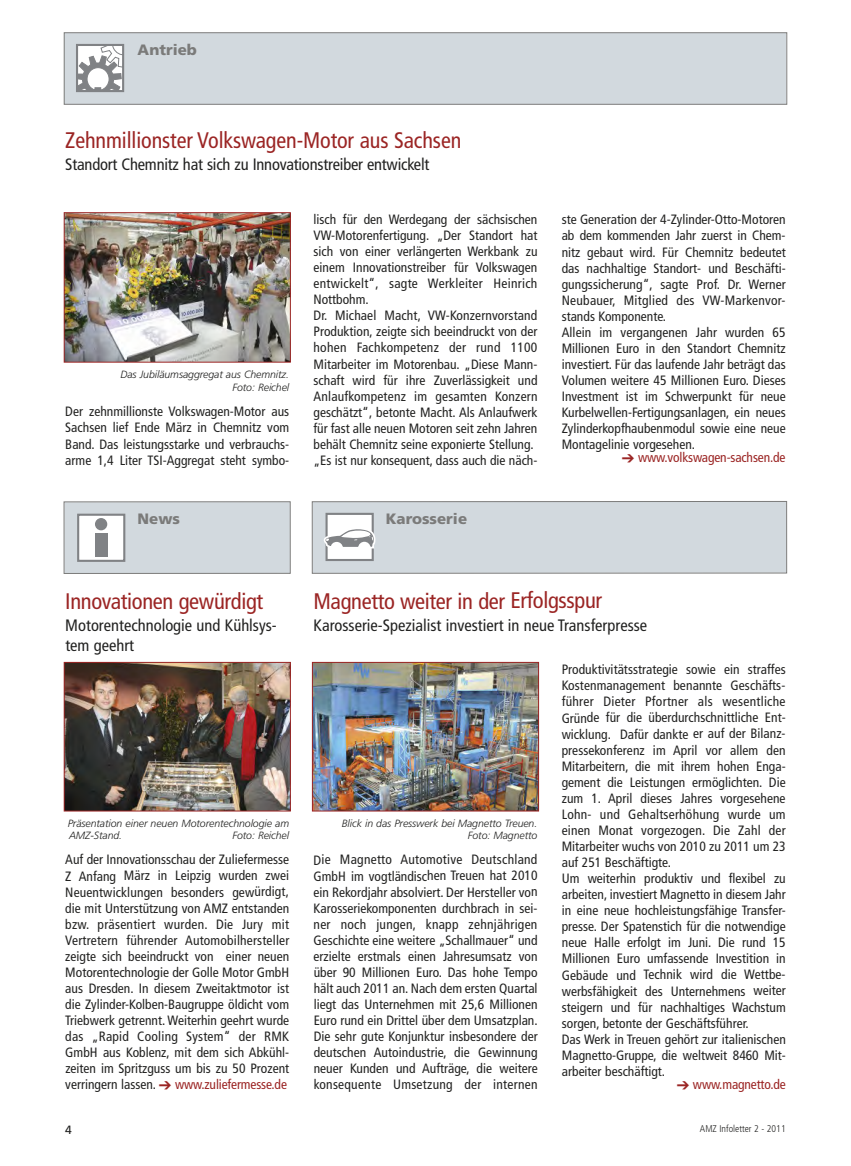
<style>
.page{position:relative;width:851px;height:1166px;background:#fff}
.page>*{position:absolute;margin:0;border:0;box-sizing:border-box;transform-origin:0 0}
.t1{font:condensed 22.5px "Frutiger";letter-spacing:-.015em;color:#9b2524}
.t2{font:condensed 16.5px/19.8px "Frutiger";color:#222221}
.t3{font:900 15px "Frutiger";color:#7b7b7a}
.t4{font:condensed 13.5px/16px "Frutiger";color:#222221}
.t5{font:condensed 13.5px "Frutiger";letter-spacing:-.01em;color:#9b2524}
.t6{font:12px "Frutiger";color:#222221}
.t7{font:italic 300 10.5px/12.5px "Frutiger";letter-spacing:-.005em;color:#222221;text-align:right}
.t8{font:300 condensed 9.75px "Frutiger";color:#222221}
</style>
<div class="page">
<img style="left:66px;top:214px;width:223px;height:146px">
<div style="left:64px;top:212px;width:227px;height:150px;border:1px solid #9b2524"></div>
<div style="left:312px;top:501px;width:474px;height:71px;background:#d2d9de"></div>
<div style="left:312px;top:501px;width:474px;height:72px;border:1px solid #7b7b7a"></div>
<div style="left:326px;top:513px;width:46px;height:47px;background:#fff"></div>
<div style="left:325px;top:512px;width:49px;height:49px;border:2px solid #808285"></div>
<svg style="left:324px;top:526px;width:51px;height:23px"></svg>
<div style="left:64px;top:502px;width:226px;height:71px;background:#d2d9de"></div>
<div style="left:64px;top:501px;width:226px;height:72px;border:1px solid #7b7b7a"></div>
<div style="left:78px;top:514px;width:46px;height:46px;background:#fff"></div>
<div style="left:77px;top:513px;width:48px;height:48px;border:2px solid #808285"></div>
<div style="left:95px;top:533px;width:12px;height:24px;background:#808285"></div>
<div style="left:95px;top:518px;width:12px;height:12px;background:#808285;border-radius:50%"></div>
<div style="left:65px;top:33px;width:721px;height:71px;background:#d2d9de"></div>
<div style="left:64px;top:32px;width:723px;height:73px;border:1px solid #7b7b7a"></div>
<svg style="left:79px;top:47px;width:42px;height:42px;background:#c9cacb"></svg>
<div style="left:76px;top:44px;width:48px;height:48px;border:2px solid #808285"></div>
<img style="left:314px;top:663px;width:223px;height:146px">
<div style="left:312px;top:661px;width:227px;height:150px;border:1px solid #9b2524"></div>
<img style="left:66px;top:663px;width:223px;height:146px">
<div style="left:64px;top:661px;width:227px;height:150px;border:1px solid #9b2524"></div>
<p class="t3" style="left:138px;top:44px;width:61px">Antrieb</p>
<h1 class="t1" style="left:65px;top:131px;width:397px">Zehnmillionster Volkswagen-Motor aus Sachsen</h1>
<p class="t2" style="left:65px;top:156px;width:365px">Standort Chemnitz hat sich zu Innovationstreiber entwickelt</p>
<p class="t7" style="left:120px;top:369px;width:170px">Das Jubiläumsaggregat aus Chemnitz.<br>Foto: Reichel</p>
<p class="t4" style="left:65px;top:404px;width:225px;text-align:justify">Der zehnmillionste Volkswagen-Motor aus Sachsen lief Ende März in Chemnitz vom Band. Das leistungsstarke und verbrauchs&shy;arme 1,4 Liter TSI-Aggregat steht symbo-</p>
<p class="t4" style="left:313px;top:212px;width:225px">lisch für den Werdegang der sächsischen VW-Motorenfertigung. „Der Standort hat sich von einer verlängerten Werkbank zu einem Innovationstreiber für Volkswagen entwickelt“, sagte Werkleiter Heinrich Nottbohm.<br>Dr. Michael Macht, VW-Konzernvorstand Produktion, zeigte sich beeindruckt von der hohen Fachkompetenz der rund 1100<br>Mitarbeiter im Motorenbau. „Diese Mann&shy;schaft wird für ihre Zuverlässigkeit und Anlaufkompetenz im gesamten Konzern geschätzt“, betonte Macht. Als Anlaufwerk für fast alle neuen Motoren seit zehn Jahren behält Chemnitz seine exponierte Stellung. „Es ist nur konsequent, dass auch die näch-</p>
<p class="t3" style="left:137px;top:512px;width:44px">News</p>
<p class="t3" style="left:385px;top:512px;width:83px">Karosserie</p>
<p class="t4" style="left:561px;top:213px;width:225px">ste Generation der 4-Zylinder-Otto-Motoren ab dem kommenden Jahr zuerst in Chem&shy;nitz gebaut wird. Für Chemnitz bedeutet das nachhaltige Standort- und Beschäfti&shy;gungssicherung“, sagte Prof. Dr. Werner Neubauer, Mitglied des VW-Markenvor&shy;stands Komponente.<br>Allein im vergangenen Jahr wurden 65<br>Millionen Euro in den Standort Chemnitz investiert. Für das laufende Jahr beträgt das Volumen weitere 45 Millionen Euro. Dieses Investment ist im Schwerpunkt für neue Kurbelwellen-Fertigungsanlagen, ein neues Zylinderkopfhaubenmodul sowie eine neue Montagelinie vorgesehen.</p>
<p class="t5" style="left:638px;top:452px;width:149px">www.volkswagen-sachsen.de</p>
<h1 class="t1" style="left:65px;top:591px;width:199px">Innovationen gewürdigt</h1>
<p class="t2" style="left:65px;top:616px;width:213px">Motorentechnologie und Kühlsys&shy;tem geehrt</p>
<p class="t7" style="left:68px;top:817px;width:223px;text-align:left">Präsentation einer neuen Motorentechnologie am<br>AMZ-Stand.</p>
<p class="t7" style="left:232px;top:830px;width:58px">Foto: Reichel</p>
<p class="t4" style="left:65px;top:852px;width:225px;text-align:justify">Auf der Innovationsschau der Zuliefermesse Z Anfang März in Leipzig wurden zwei Neuentwicklungen besonders gewürdigt, die mit Unterstützung von AMZ entstanden bzw. präsentiert wurden. Die Jury mit Vertretern führender Automobilhersteller zeigte sich beeindruckt von einer neuen Motorentechnologie der Golle Motor GmbH aus Dresden. In diesem Zweitaktmotor ist die Zylinder-Kolben-Baugruppe öldicht vom Triebwerk getrennt. Weiterhin geehrt wurde das „Rapid Cooling System“ der RMK GmbH aus Koblenz, mit dem sich Abkühl&shy;zeiten im Spritzguss um bis zu 50 Prozent verringern lassen.</p>
<p class="t5" style="left:175px;top:1078px;width:113px">www.zuliefermesse.de</p>
<h1 class="t1" style="left:313px;top:591px;width:290px">Magnetto weiter in der Erfolgsspur</h1>
<p class="t2" style="left:313px;top:616px;width:335px">Karosserie-Spezialist investiert in neue Transferpresse</p>
<p class="t7" style="left:342px;top:817px;width:197px">Blick in das Presswerk bei Magnetto Treuen.<br>Foto: Magnetto</p>
<p class="t4" style="left:313px;top:852px;width:225px;text-align:justify">Die Magnetto Automotive Deutschland GmbH im vogtländischen Treuen hat 2010 ein Rekordjahr absolviert. Der Hersteller von Karosseriekomponenten durchbrach in sei&shy;ner noch jungen, knapp zehnjährigen Geschichte eine weitere „Schallmauer“ und erzielte erstmals einen Jahresumsatz von über 90 Millionen Euro. Das hohe Tempo hält auch 2011 an. Nach dem ersten Quartal liegt das Unternehmen mit 25,6 Millionen Euro rund ein Drittel über dem Umsatzplan.<br>Die sehr gute Konjunktur insbesondere der deutschen Autoindustrie, die Gewinnung neuer Kunden und Aufträge, die weitere konsequente Umsetzung der internen</p>
<p class="t4" style="left:561px;top:662px;width:226px">Produktivitätsstrategie sowie ein straffes Kostenmanagement benannte Geschäfts&shy;führer Dieter Pfortner als wesentliche Gründe für die überdurchschnittliche Ent&shy;wicklung. Dafür dankte er auf der Bilanz&shy;pressekonferenz im April vor allem den Mitarbeitern, die mit ihrem hohen Enga&shy;gement die Leistungen ermöglichten. Die zum 1. April dieses Jahres vorgesehene Lohn- und Gehaltserhöhung wurde um einen Monat vorgezogen. Die Zahl der Mitarbeiter wuchs von 2010 zu 2011 um 23 auf 251 Beschäftigte.<br>Um weiterhin produktiv und flexibel zu arbeiten, investiert Magnetto in diesem Jahr in eine neue hochleistungsfähige Transfer&shy;presse. Der Spatenstich für die notwendige neue Halle erfolgt im Juni. Die rund 15<br>Millionen Euro umfassende Investition in Gebäude und Technik wird die Wettbe&shy;werbsfähigkeit des Unternehmens weiter steigern und für nachhaltiges Wachstum sorgen, betonte der Geschäftsführer.<br>Das Werk in Treuen gehört zur italienischen Magnetto-Gruppe, die weltweit 8460 Mit&shy;arbeiter beschäftigt.</p>
<p class="t5" style="left:692px;top:1078px;width:94px">www.magnetto.de</p>
<p class="t6" style="left:65px;top:1124px;width:8px">4</p>
<p class="t8" style="left:699px;top:1124px;width:87px">AMZ Infoletter 2 - 2011</p>
</div>
